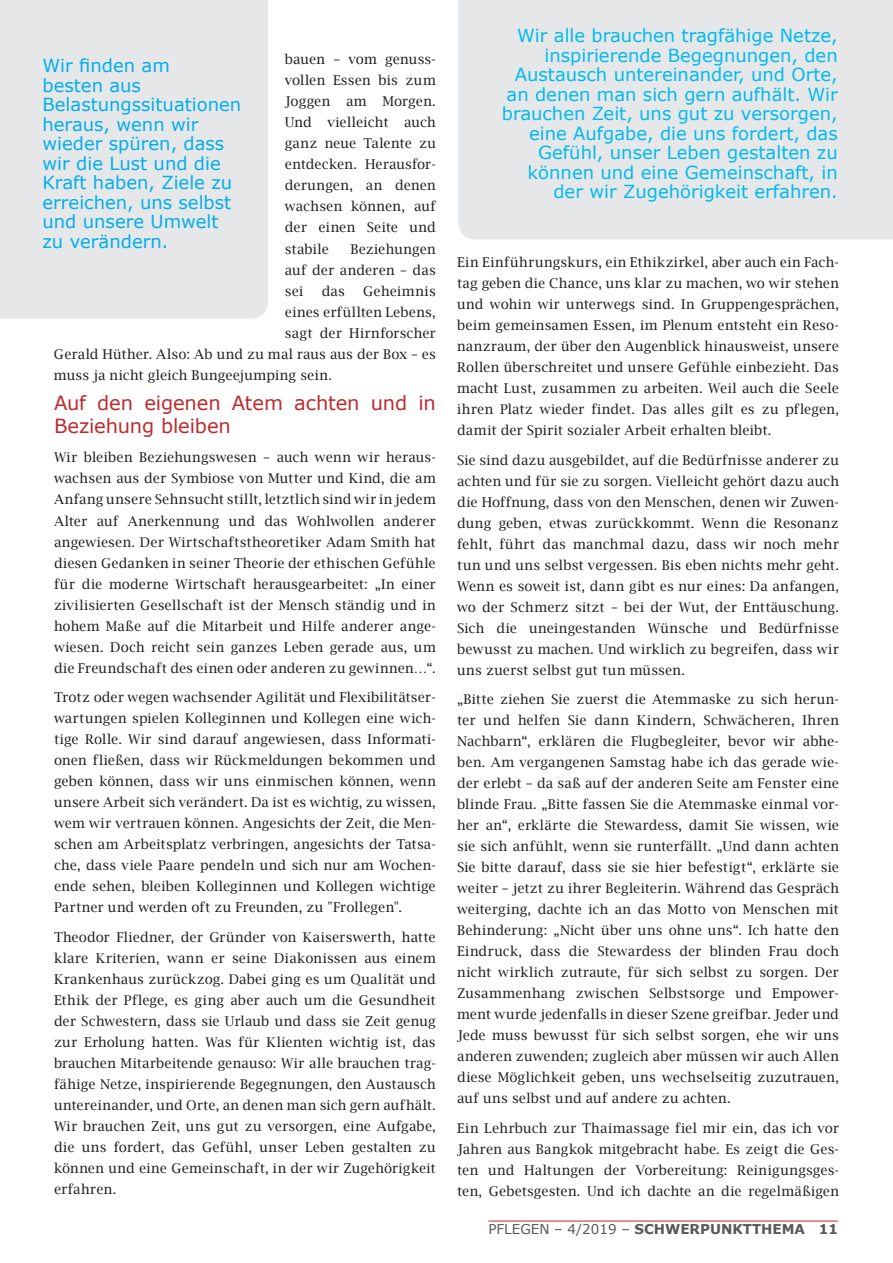
<style>
.page{position:relative;width:893px;height:1263px;background:#fff}
.page>*{position:absolute;margin:0;border:0;box-sizing:border-box;transform-origin:0 0}
.t1{font:19.5px/22.5px "Verdana";letter-spacing:-.005em;color:#bd2a2d}
.t2{font:18px/19.5px "Verdana";color:#00baf1;text-align:right}
.t3{font:18px/19.5px "Verdana";color:#00aeef}
.t4{font:13.5px/21px "Lucida Bright";letter-spacing:.015em;color:#231f20;text-align:justify}
.t5{font:700 13.5px "Verdana";color:#57585a}
.s1{font-weight:400}
</style>
<div class="page">
<hr style="left:488px;top:1221px;width:350px;height:1px;background:#bd2a2d">
<div style="left:0;top:0;width:268px;height:319px;background:#e6e7e9"></div>
<div style="left:458px;top:0;width:435px;height:240px;background:#e6e7e9"></div>
<p class="t4" style="left:285px;top:49px;width:152px">bauen – vom genuss&shy;vollen Essen bis zum Joggen am Morgen.<br>Und vielleicht auch ganz neue Talente zu entdecken. Herausfor&shy;derungen, an denen wachsen können, auf der einen Seite und stabile</p>
<h2 class="t3" style="left:43px;top:56px;width:200px">Wir finden am<br>besten aus<br>Belastungssituationen heraus, wenn wir wieder spüren, dass wir die Lust und die<br>Kraft haben, Ziele zu erreichen, uns selbst und unsere U mwelt zu verändern.</h2>
<p class="t4" style="left:285px;top:238px;width:152px;text-indent:66px">Beziehungen auf der anderen – das sei</p>
<p class="t4" style="left:322px;top:280px;width:25px">das</p>
<p class="t4" style="left:363px;top:280px;width:74px">Geheimnis</p>
<p class="t4" style="left:285px;top:301px;width:152px">eines erfüllten Lebens,</p>
<p class="t4" style="left:285px;top:322px;width:152px">sagt der Hirnforscher</p>
<p class="t4" style="left:54px;top:343px;width:383px">Gerald Hüther. Also: Ab und zu mal raus aus der Box – es</p>
<p class="t4" style="left:54px;top:364px;width:279px">muss ja nicht gleich Bungeejumping sein.</p>
<h1 class="t1" style="left:54px;top:392px;width:383px">Auf den eigenen Atem achten und in<br>Beziehung bleiben</h1>
<p class="t4" style="left:54px;top:447px;width:383px">Wir bleiben Beziehungswesen – auch wenn wir heraus&shy;wachsen aus der Symbiose von Mutter und Kind, die am Anfang unsere Sehnsucht stillt, letztlich sind wir in jedem Alter auf Anerkennung und das Wohlwollen anderer angewiesen. Der Wirtschaftstheoretiker Adam Smith hat diesen Gedanken in seiner Theorie der ethischen Gefühle für die moderne Wirtschaft herausgearbeitet: „In einer zivilisierten Gesellschaft ist der Mensch ständig und in hohem Maße auf die Mitarbeit und Hilfe anderer ange&shy;wiesen. Doch reicht sein ganzes Leben gerade aus, um die Freundschaft des einen oder anderen zu gewinnen…“.</p>
<p class="t4" style="left:54px;top:687px;width:383px">Trotz oder wegen wachsender Agilität und Flexibilitätser&shy;wartungen spielen Kolleginnen und Kollegen eine wich&shy;tige Rolle. Wir sind darauf angewiesen, dass Informati&shy;onen fließen, dass wir Rückmeldungen bekommen und geben können, dass wir uns einmischen können, wenn unsere Arbeit sich verändert. Da ist es wichtig, zu wissen, wem wir vertrauen können. Angesichts der Zeit, die Men&shy;schen am Arbeitsplatz verbringen, angesichts der Tatsa&shy;che, dass viele Paare pendeln und sich nur am Wochen&shy;ende sehen, bleiben Kolleginnen und Kollegen wichtige Partner und werden oft zu Freunden, zu "Frollegen".</p>
<p class="t4" style="left:54px;top:926px;width:383px">Theodor Fliedner, der Gründer von Kaiserswerth, hatte klare Kriterien, wann er seine Diakonissen aus einem Krankenhaus zurückzog. Dabei ging es um Qualität und Ethik der Pflege, es ging aber auch um die Gesundheit der Schwestern, dass sie Urlaub und dass sie Zeit genug zur Erholung hatten. Was für Klienten wichtig ist, das brauchen Mitarbeitende genauso: Wir alle brauchen trag&shy;fähige Netze, inspirierende Begegnungen, den Austausch untereinander, und Orte, an denen man sich gern aufhält.<br>Wir brauchen Zeit, uns gut zu versorgen, eine Aufgabe, die uns fordert, das Gefühl, unser Leben gestalten zu können und eine Gemeinschaft, in der wir Zugehörigkeit erfahren.</p>
<p class="t2" style="left:502px;top:26px;width:338px">Wir alle brauchen tragfähige Netze, inspirierende Begegnungen, den Austausch untereinander, und Orte, an denen man sich gern aufhält. Wir brauchen Zeit, uns gut zu versorgen, eine Aufgabe, die uns fordert, das Gefühl, unser Leben gestalten zu können und eine Gemeinschaft, in der wir Zugehörigkeit erfahren.</p>
<p class="t4" style="left:457px;top:252px;width:383px">Ein Einführungskurs, ein Ethikzirkel, aber auch ein Fach&shy;tag geben die Chance, uns klar zu machen, wo wir stehen und wohin wir unterwegs sind. In Gruppengesprächen, beim gemeinsamen Essen, im Plenum entsteht ein Reso&shy;nanzraum, der über den Augenblick hinausweist, unsere Rollen überschreitet und unsere Gefühle einbezieht. Das macht Lust, zusammen zu arbeiten. Weil auch die Seele ihren Platz wieder findet. Das alles gilt es zu pflegen, damit der Spirit sozialer Arbeit erhalten bleibt.</p>
<p class="t4" style="left:457px;top:449px;width:383px">Sie sind dazu ausgebildet, auf die Bedürfnisse anderer zu achten und für sie zu sorgen. Vielleicht gehört dazu auch die Hoffnung, dass von den Menschen, denen wir Zuwen&shy;dung geben, etwas zurückkommt. Wenn die Resonanz fehlt, führt das manchmal dazu, dass wir noch mehr tun und uns selbst vergessen. Bis eben nichts mehr geht.<br>Wenn es soweit ist, dann gibt es nur eines: Da anfangen, wo der Schmerz sitzt – bei der Wut, der Enttäuschung.<br>Sich die uneingestanden Wünsche und Bedürfnisse bewusst zu machen. Und wirklich zu begreifen, dass wir uns zuerst selbst gut tun müssen.</p>
<p class="t4" style="left:457px;top:689px;width:383px">„Bitte ziehen Sie zuerst die Atemmaske zu sich herun&shy;ter und helfen Sie dann Kindern, Schwächeren, Ihren Nachbarn“, erklären die Flugbegleiter, bevor wir abhe&shy;ben. Am vergangenen Samstag habe ich das gerade wie&shy;der erlebt – da saß auf der anderen Seite am Fenster eine blinde Frau. „Bitte fassen Sie die Atemmaske einmal vor&shy;her an“, erklärte die Stewardess, damit Sie wissen, wie sie sich anfühlt, wenn sie runterfällt. „Und dann achten Sie bitte darauf, dass sie sie hier befestigt“, erklärte sie weiter – jetzt zu ihrer Begleiterin. Während das Gespräch weiterging, dachte ich an das Motto von Menschen mit Behinderung: „Nicht über uns ohne uns“. Ich hatte den Eindruck, dass die Stewardess der blinden Frau doch nicht wirklich zutraute, für sich selbst zu sorgen. Der Zusammenhang zwischen Selbstsorge und Empower&shy;ment wurde jedenfalls in dieser Szene greifbar. Jeder und Jede muss bewusst für sich selbst sorgen, ehe wir uns anderen zuwenden; zugleich aber müssen wir auch Allen diese Möglichkeit geben, uns wechselseitig zuzutrauen, auf uns selbst und auf andere zu achten.</p>
<p class="t4" style="left:457px;top:1118px;width:383px">Ein Lehrbuch zur Thaimassage fiel mir ein, das ich vor Jahren aus Bangkok mitgebracht habe. Es zeigt die Ges&shy;ten und Haltungen der Vorbereitung: Reinigungsges&shy;ten, Gebetsgesten. Und ich dachte an die regelmäßigen</p>
<p class="t5" style="left:488px;top:1220px;width:351px"><span class="s1">PFLEGEN – 4/2019 –</span> SCHWERPUNKTTHEMA 11</p>
</div>
